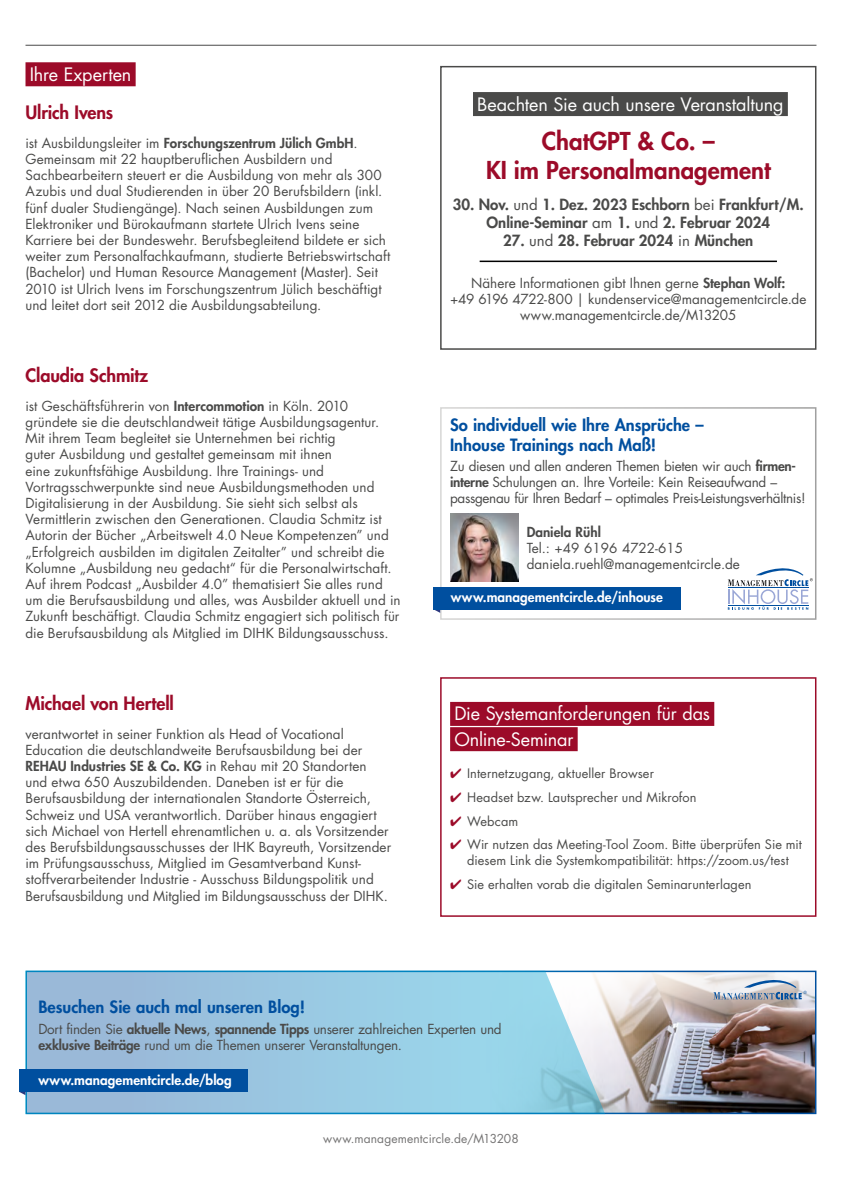
<style>
.page{position:relative;width:842px;height:1178px;background:#fff}
.page>*{position:absolute;margin:0;border:0;box-sizing:border-box;transform-origin:0 0}
.t1{font:800 24px/28.8px "Futura Std";color:#9c0b29;text-align:center}
.t2{font:18px/25.2px "Futura Std";letter-spacing:-.005em;color:#fff}
.t3{font:800 18px "Futura Std";letter-spacing:-.005em;color:#9c0b29}
.t4{font:800 16.5px/19.8px "Futura Std";color:#004f9f}
.t5{font:800 15px/18px "Futura Std";color:#4a4a49;text-align:center}
.t6{font:13.5px/16.2px "Futura Std";color:#4a4a49}
.t7{font:13.5px/16.2px "Futura Std";letter-spacing:-.02em;color:#4a4a49}
.t8{font:800 13.5px "Futura Std";letter-spacing:.005em;color:#fff}
.t9{font:800 13.5px "Futura Std";color:#4a4a49}
.t10{font:12.75px/15.3px "Futura Std";letter-spacing:.01em;color:#4a4a49;text-align:center}
.t11{font:12px "Futura Std";letter-spacing:.01em;color:#757474}
.s1{font-weight:800}
.s2{font-weight:400}
.s3{color:#9c0b29}
</style>
<div class="page">
<hr style="left:26px;top:45px;width:790px;height:1px;background:#4a4a49">
<div style="left:26px;top:62px;width:110px;height:24px;background:#9c0b29"></div>
<div style="left:450px;top:702px;width:264px;height:24px;background:#9c0b29"></div>
<div style="left:450px;top:727px;width:128px;height:24px;background:#9c0b29"></div>
<div style="left:440px;top:677px;width:376px;height:240px;border:2px solid #9c0b29"></div>
<div style="left:473px;top:92px;width:315px;height:24px;background:#4a4a49"></div>
<hr style="left:480px;top:261px;width:297px;height:1px;background:#000">
<div style="left:440px;top:66px;width:376px;height:284px;border:2px solid #4a4a49"></div>
<div style="left:440px;top:407px;width:376px;height:213px;border:2px solid #fff"></div>
<svg style="left:434px;top:609px;width:6px;height:4px"></svg>
<div style="left:434px;top:587px;width:247px;height:22px;background:#004f9f"></div>
<svg style="left:728px;top:568px;width:85px;height:42px"></svg>
<img style="left:450px;top:513px;width:68px;height:68px">
<img style="left:605px;top:973px;width:208px;height:138px">
<svg style="left:26px;top:970px;width:579px;height:144px;background:#9ac8e1"></svg>
<div style="left:19px;top:1069px;width:229px;height:23px;background:#004f9f"></div>
<svg style="left:19px;top:1092px;width:6px;height:3px"></svg>
<svg style="left:713px;top:975px;width:94px;height:24px"></svg>
<h2 class="t2" style="left:30px;top:62px;width:103px">Ihre Experten</h2>
<h2 class="t3" style="left:26px;top:101px;width:89px">Ulrich Ivens</h2>
<p class="t6" style="left:26px;top:135px;width:366px">ist Ausbildungsleiter im <span class="s1">Forschungszentrum Jülich GmbH</span>.<br>Gemeinsam mit 22 hauptberuflichen Ausbildern und Sachbearbeitern steuert er die Ausbildung von mehr als 300<br>Azubis und dual Studierenden in über 20 Berufsbildern (inkl. fünf dualer Studiengänge). Nach seinen Ausbildungen zum Elektroniker und Bürokaufmann startete Ulrich Ivens seine Karriere bei der Bundeswehr. Berufsbegleitend bildete er sich weiter zum Personalfachkaufmann, studierte Betriebswirtschaft (Bachelor) und Human Resource Management (Master). Seit 2010 ist Ulrich Ivens im Forschungszentrum Jülich beschäftigt und leitet dort seit 2012 die Ausbildungsabteilung.</p>
<h2 class="t3" style="left:26px;top:364px;width:124px">Claudia Schmitz</h2>
<p class="t6" style="left:26px;top:398px;width:376px">ist Geschäftsführerin von <span class="s1">Intercommotion</span> in Köln. 2010 gründete sie die deutschlandweit tätige Ausbildungsagentur.<br>Mit ihrem Team begleitet sie Unternehmen bei richtig<br>guter Ausbildung und gestaltet gemeinsam mit ihnen<br>eine zukunftsfähige Ausbildung. Ihre Trainings- und Vortragsschwerpunkte sind neue Ausbildungsmethoden und Digitalisierung in der Ausbildung. Sie sieht sich selbst als Vermittlerin zwischen den Generationen. Claudia Schmitz ist Autorin der Bücher „Arbeitswelt 4.0 Neue Kompetenzen” und „Erfolgreich ausbilden im digitalen Zeitalter” und schreibt die Kolumne „Ausbildung neu gedacht“ für die Personalwirtschaft.<br>Auf ihrem Podcast „Ausbilder 4.0” thematisiert Sie alles rund um die Berufsausbildung und alles, was Ausbilder aktuell und in Zukunft beschäftigt. Claudia Schmitz engagiert sich politisch für die Berufsausbildung als Mitglied im DIHK Bildungsausschuss.</p>
<h2 class="t3" style="left:26px;top:691px;width:150px">Michael von Hertell</h2>
<p class="t6" style="left:26px;top:726px;width:367px">verantwortet in seiner Funktion als Head of Vocational Education die deutschlandweite Berufsausbildung bei der <span class="s1">REHAU Industries SE &amp; Co. KG</span> in Rehau mit 20 Standorten und etwa 650 Auszubildenden. Daneben ist er für die Berufsausbildung der internationalen Standorte Österreich, Schweiz und USA verantwortlich. Darüber hinaus engagiert sich Michael von Hertell ehrenamtlichen u. a. als Vorsitzender des Berufsbildungsausschusses der IHK Bayreuth, Vorsitzender im Prüfungsausschuss, Mitglied im Gesamtverband Kunst&shy;stoffverarbeitender Industrie - Ausschuss Bildungspolitik und Berufsausbildung und Mitglied im Bildungsausschuss der DIHK.</p>
<h2 class="t2" style="left:477px;top:92px;width:308px">Beachten Sie auch unsere Veranstaltung</h2>
<h1 class="t1" style="left:486px;top:127px;width:286px">ChatGPT &amp; Co. –<br>KI im Personalmanagement</h1>
<p class="t5" style="left:453px;top:195px;width:352px">30. Nov. <span class="s2">und</span> 1. Dez. 2023 Eschborn <span class="s2">bei</span> Frankfurt/M.<br>Online-Seminar <span class="s2">am</span> 1. <span class="s2">und</span> 2. Februar 2024</p>
<p class="t5" style="left:503px;top:231px;width:252px">27. <span class="s2">und</span> 28. Februar 2024 <span class="s2">in</span> München</p>
<p class="t6" style="left:450px;top:275px;width:358px;text-align:center">Nähere Informationen gibt Ihnen gerne <span class="s1">Stephan Wolf:<br></span>+49 6196 4722-800 | kundenservice@managementcircle.de www.managementcircle.de/M13205</p>
<p class="t4" style="left:450px;top:415px;width:255px">So individuell wie Ihre Ansprüche –<br>Inhouse Trainings nach Maß!</p>
<p class="t7" style="left:450px;top:458px;width:357px">Zu diesen und allen anderen Themen bieten wir auch <span class="s1">firmen&shy;interne</span> Schulungen an. Ihre Vorteile: Kein Reiseaufwand – passgenau für Ihren Bedarf – optimales Preis-Leistungsverhältnis!</p>
<p class="t9" style="left:527px;top:523px;width:76px">Daniela Rühl</p>
<p class="t6" style="left:527px;top:540px;width:215px">Tel.: +49 6196 4722-615 daniela.ruehl@managementcircle.de</p>
<p class="t8" style="left:451px;top:589px;width:214px">www.managementcircle.de/inhouse</p>
<h2 class="t2" style="left:454px;top:701px;width:257px">Die Systemanforderungen für das<br>Online-Seminar</h2>
<p class="t10" style="left:450px;top:766px;width:205px"><span class="s3">✔</span> Internetzugang, aktueller Browser</p>
<p class="t10" style="left:450px;top:789px;width:248px"><span class="s3">✔</span> Headset bzw. Lautsprecher und Mikrofon</p>
<p class="t10" style="left:450px;top:813px;width:70px"><span class="s3">✔</span> Webcam</p>
<p class="t10" style="left:450px;top:837px;width:353px"><span class="s3">✔</span> Wir nutzen das Meeting-Tool Zoom. Bitte überprüfen Sie mit diesem Link die Systemkompatibilität: https://zoom.us/test</p>
<p class="t10" style="left:450px;top:876px;width:303px"><span class="s3">✔</span> Sie erhalten vorab die digitalen Seminarunterlagen</p>
<p class="t4" style="left:38px;top:997px;width:268px">Besuchen Sie auch mal unseren Blog!</p>
<p class="t7" style="left:38px;top:1020px;width:465px">Dort finden Sie <span class="s1">aktuelle News</span>, <span class="s1">spannende Tipps</span> unserer zahlreichen Experten und <span class="s1">exklusive Beiträge</span> rund um die Themen unserer Veranstaltungen.</p>
<p class="t8" style="left:38px;top:1071px;width:195px">www.managementcircle.de/blog</p>
<p class="t11" style="left:323px;top:1131px;width:197px">www.managementcircle.de/M13208</p>
</div>
